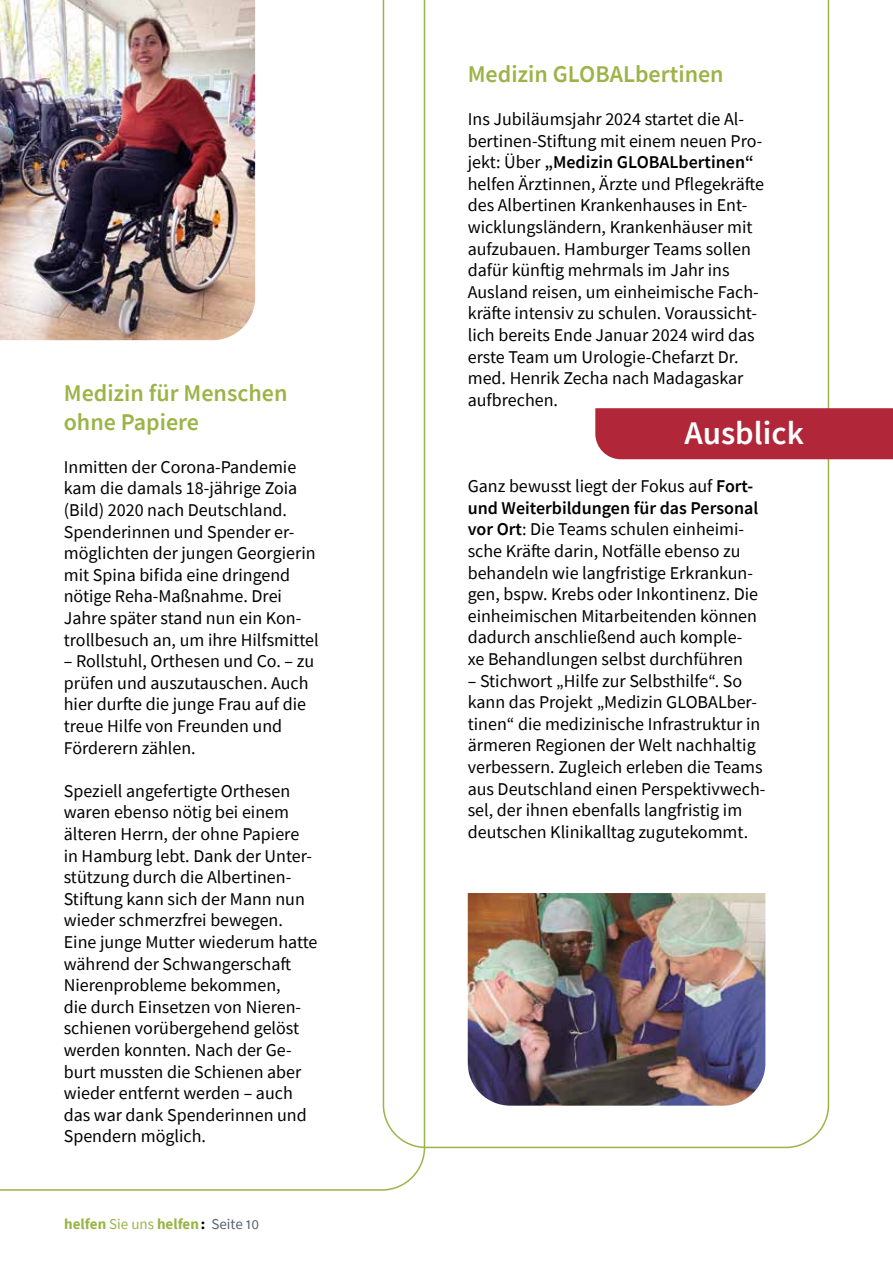
<style>
.page{position:relative;width:893px;height:1263px;background:#fff}
.page>*{position:absolute;margin:0;border:0;box-sizing:border-box;transform-origin:0 0}
.t1{font:600 33px "Source Sans Pro";color:#fff}
.t2{font:600 24px/28.8px "Source Sans Pro";color:#9bb447}
.t3{font:18px/21.6px "Source Sans Pro";color:#000}
.t4{font:700 15px "Source Sans Pro";color:#9bb447}
.s1{font-weight:400}
.s2{color:#000}
.s3{font-weight:400;color:#5c6571}
.s4{font-weight:600}
</style>
<div class="page">
<svg style="left:382px;top:0;width:448px;height:1149px"></svg>
<img style="left:0;top:0;width:255px;height:340px">
<img style="left:468px;top:893px;width:297px;height:213px">
<div style="left:595px;top:408px;width:298px;height:51px;background:#b12638"></div>
<h2 class="t2" style="left:64px;top:378px;width:225px">Medizin für Menschen ohne Papiere</h2>
<p class="t3" style="left:64px;top:456px;width:256px">Inmitten der Corona-Pandemie kam die damals 18-jährige Zoia (Bild) 2020 nach Deutschland.<br>Spenderinnen und Spender er&shy;möglichten der jungen Georgierin mit Spina bifida eine dringend nötige Reha-Maßnahme. Drei<br>Jahre später stand nun ein Kon&shy;trollbesuch an, um ihre Hilfsmittel</p>
<p class="t3" style="left:64px;top:650px;width:252px">– Rollstuhl, Orthesen und Co. – zu prüfen und auszutauschen. Auch hier durfte die junge Frau auf die treue Hilfe von Freunden und<br>Förderern zählen.</p>
<p class="t3" style="left:64px;top:780px;width:255px">Speziell angefertigte Orthesen waren ebenso nötig bei einem älteren Herrn, der ohne Papiere in Hamburg lebt. Dank der Unter&shy;stützung durch die Albertinen-<br>Stiftung kann sich der Mann nun wieder schmerzfrei bewegen.<br>Eine junge Mutter wiederum hatte während der Schwangerschaft<br>Nierenprobleme bekommen,<br>die durch Einsetzen von Nieren&shy;schienen vorübergehend gelöst werden konnten. Nach der Ge&shy;burt mussten die Schienen aber wieder entfernt werden – auch das war dank Spenderinnen und<br>Spendern möglich.</p>
<p class="t4" style="left:64px;top:1213px;width:196px">helfen <span class="s1">Sie uns</span> helfen<span class="s2">:</span> <span class="s3">Seite 10</span></p>
<h2 class="t2" style="left:468px;top:59px;width:257px">Medizin GLOBALbertinen</h2>
<p class="t3" style="left:468px;top:108px;width:298px">Ins Jubiläumsjahr 2024 startet die Al&shy;bertinen-Stiftung mit einem neuen Pro&shy;jekt: Über <span class="s4">„Medizin GLOBALbertinen“ </span>helfen Ärztinnen, Ärzte und Pflegekräfte des Albertinen Krankenhauses in Ent&shy;wicklungsländern, Krankenhäuser mit aufzubauen. Hamburger Teams sollen dafür künftig mehrmals im Jahr ins Ausland reisen, um einheimische Fach&shy;kräfte intensiv zu schulen. Voraussicht&shy;lich bereits Ende Januar 2024 wird das erste Team um Urologie-Chefarzt Dr. med. Henrik Zecha nach Madagaskar aufbrechen.</p>
<h1 class="t1" style="left:684px;top:411px;width:121px">Ausblick</h1>
<p class="t3" style="left:468px;top:475px;width:292px">Ganz bewusst liegt der Fokus auf <span class="s4">Fort&shy;und Weiterbildungen für das Personal vor Ort</span>: Die Teams schulen einheimi&shy;sche Kräfte darin, Notfälle ebenso zu behandeln wie langfristige Erkrankun&shy;gen, bspw. Krebs oder Inkontinenz. Die einheimischen Mitarbeitenden können dadurch anschließend auch komple&shy;xe Behandlungen selbst durchführen</p>
<p class="t3" style="left:468px;top:670px;width:299px">– Stichwort „Hilfe zur Selbsthilfe“. So kann das Projekt „Medizin GLOBALber&shy;tinen“ die medizinische Infrastruktur in ärmeren Regionen der Welt nachhaltig verbessern. Zugleich erleben die Teams aus Deutschland einen Perspektivwech&shy;sel, der ihnen ebenfalls langfristig im deutschen Klinikalltag zugutekommt.</p>
</div>
